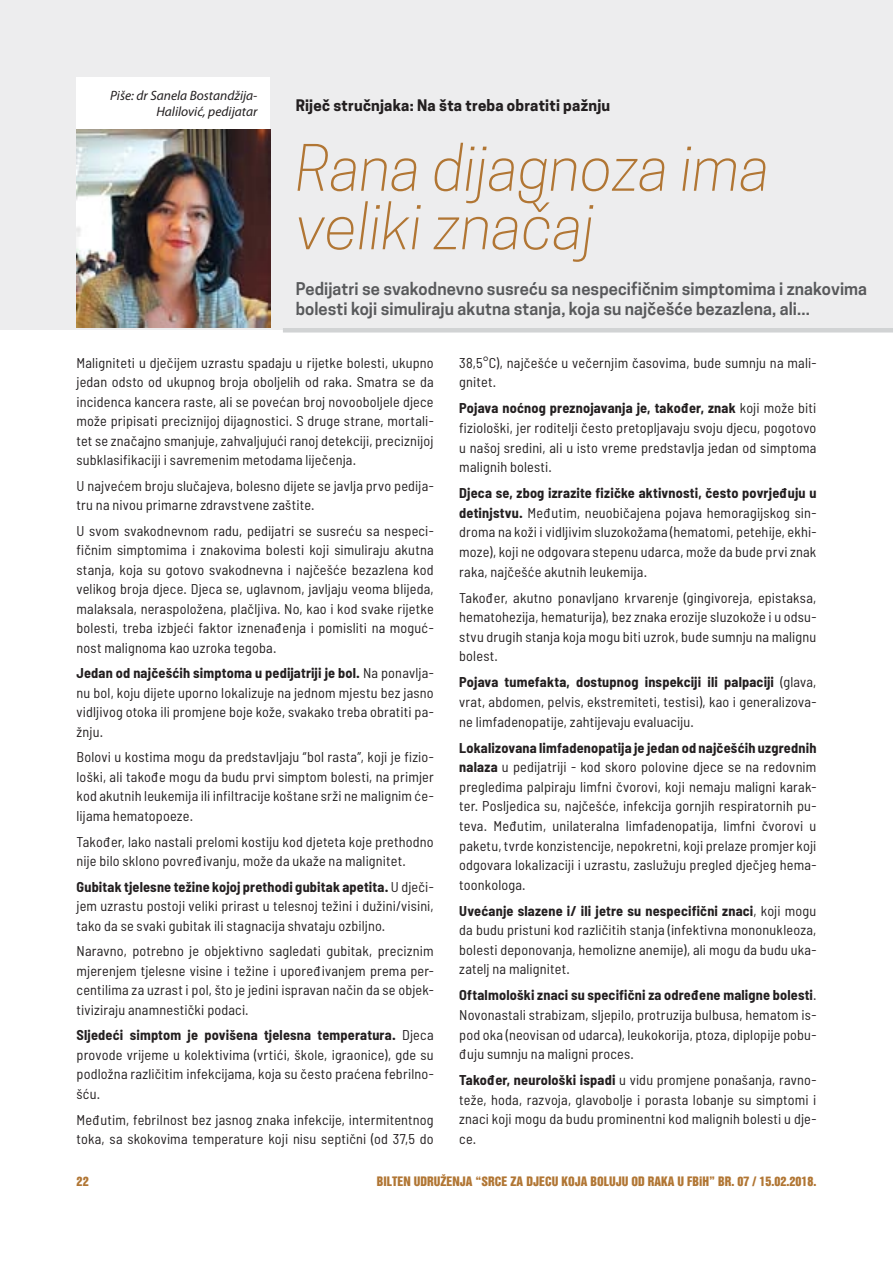
<style>
.page{position:relative;width:893px;height:1263px;background:#fff}
.page>*{position:absolute;margin:0;border:0;box-sizing:border-box;transform-origin:0 0}
.t1{font:italic 300 60px/58.5px "Cooper Hewitt";color:#b17634}
.t2{font:600 16.5px/20.2px "Cooper Hewitt";letter-spacing:.005em;color:#58595b}
.t3{font:700 15px "Cooper Hewitt";letter-spacing:.015em;color:#231f20}
.t4{font:semi-condensed 14.25px/19.6px "Barlow";letter-spacing:.01em;color:#231f20;text-align:justify}
.t5{font:italic 13.5px/16.2px "Myriad Pro";color:#231f20;text-align:right}
.t6{font:12px "H Sans Inserat";color:#b17634}
.s1{font-weight:700}
</style>
<div class="page">
<div style="left:0;top:0;width:893px;height:330px;background:#ededee"></div>
<hr style="left:283px;top:328px;width:610px;height:4px;background:#d1d3d4">
<img style="left:77px;top:129px;width:193px;height:199px">
<div style="left:77px;top:77px;width:193px;height:52px;background:#fff"></div>
<p class="t5" style="left:110px;top:87px;width:149px">Piše: dr Sanela Bostandžija-<br>Halilović, pedijatar</p>
<p class="t3" style="left:296px;top:96px;width:316px">Riječ stručnjaka: Na šta treba obratiti pažnju</p>
<h1 class="t1" style="left:296px;top:139px;width:475px">Rana dijagnoza ima veliki značaj</h1>
<p class="t2" style="left:296px;top:279px;width:573px">Pedijatri se svakodnevno susreću sa nespecifičnim simptomima i znakovima bolesti koji simuliraju akutna stanja, koja su najčešće bezazlena, ali...</p>
<p class="t4" style="left:77px;top:353px;width:359px">Maligniteti u dječijem uzrastu spadaju u rijetke bolesti, ukupno jedan odsto od ukupnog broja oboljelih od raka. Smatra se da incidenca kancera raste, ali se povećan broj novooboljele djece može pripisati preciznijoj dijagnostici. S druge strane, mortali&shy;tet se značajno smanjuje, zahvaljujući ranoj detekciji, preciznijoj subklasifikaciji i savremenim metodama liječenja.</p>
<p class="t4" style="left:77px;top:475px;width:359px">U najvećem broju slučajeva, bolesno dijete se javlja prvo pedija&shy;tru na nivou primarne zdravstvene zaštite.</p>
<p class="t4" style="left:77px;top:521px;width:359px">U svom svakodnevnom radu, pedijatri se susreću sa nespeci&shy;fičnim simptomima i znakovima bolesti koji simuliraju akutna stanja, koja su gotovo svakodnevna i najčešće bezazlena kod velikog broja djece. Djeca se, uglavnom, javljaju veoma blijeda, malaksala, neraspoložena, plačljiva. No, kao i kod svake rijetke bolesti, treba izbjeći faktor iznenađenja i pomisliti na moguć&shy;nost malignoma kao uzroka tegoba.</p>
<p class="t4" style="left:77px;top:663px;width:359px"><span class="s1">Jedan od najčešćih simptoma u pedijatriji je bol.</span> Na ponavlja&shy;nu bol, koju dijete uporno lokalizuje na jednom mjestu bez jasno vidljivog otoka ili promjene boje kože, svakako treba obratiti pa&shy;žnju.</p>
<p class="t4" style="left:77px;top:747px;width:359px">Bolovi u kostima mogu da predstavljaju “bol rasta”, koji je fizio&shy;loški, ali takođe mogu da budu prvi simptom bolesti, na primjer kod akutnih leukemija ili infiltracije koštane srži ne malignim će&shy;lijama hematopoeze.</p>
<p class="t4" style="left:77px;top:831px;width:359px">Također, lako nastali prelomi kostiju kod djeteta koje prethodno nije bilo sklono povređivanju, može da ukaže na malignitet.</p>
<p class="t4" style="left:77px;top:876px;width:359px"><span class="s1">Gubitak tjelesne težine kojoj prethodi gubitak apetita.</span> U dječi&shy;jem uzrastu postoji veliki prirast u telesnoj težini i dužini/visini, tako da se svaki gubitak ili stagnacija shvataju ozbiljno.</p>
<p class="t4" style="left:77px;top:941px;width:359px">Naravno, potrebno je objektivno sagledati gubitak, preciznim mjerenjem tjelesne visine i težine i upoređivanjem prema per&shy;centilima za uzrast i pol, što je jedini ispravan način da se objek&shy;tiviziraju anamnestički podaci.</p>
<p class="t4" style="left:77px;top:1025px;width:359px"><span class="s1">Sljedeći simptom je povišena tjelesna temperatura.</span> Djeca provode vrijeme u kolektivima (vrtići, škole, igraonice), gde su podložna različitim infekcijama, koja su često praćena febrilno&shy;šću.</p>
<p class="t4" style="left:77px;top:1109px;width:359px">Međutim, febrilnost bez jasnog znaka infekcije, intermitentnog toka, sa skokovima temperature koji nisu septični (od 37,5 do</p>
<p class="t4" style="left:459px;top:352px;width:359px">38,5°C), najčešće u večernjim časovima, bude sumnju na mali&shy;gnitet.</p>
<p class="t4" style="left:459px;top:398px;width:359px"><span class="s1">Pojava noćnog preznojavanja je, također, znak</span> koji može biti fiziološki, jer roditelji često pretopljavaju svoju djecu, pogotovo u našoj sredini, ali u isto vreme predstavlja jedan od simptoma malignih bolesti.</p>
<p class="t4" style="left:459px;top:483px;width:359px"><span class="s1">Djeca se, zbog izrazite fizičke aktivnosti, često povrjeđuju u detinjstvu.</span> Međutim, neuobičajena pojava hemoragijskog sin&shy;droma na koži i vidljivim sluzokožama (hematomi, petehije, ekhi&shy;moze), koji ne odgovara stepenu udarca, može da bude prvi znak raka, najčešće akutnih leukemija.</p>
<p class="t4" style="left:459px;top:587px;width:359px">Također, akutno ponavljano krvarenje (gingivoreja, epistaksa, hematohezija, hematurija), bez znaka erozije sluzokože i u odsu&shy;stvu drugih stanja koja mogu biti uzrok, bude sumnju na malignu bolest.</p>
<p class="t4" style="left:459px;top:672px;width:359px"><span class="s1">Pojava tumefakta, dostupnog inspekciji ili palpaciji</span> (glava, vrat, abdomen, pelvis, ekstremiteti, testisi), kao i generalizova&shy;ne limfadenopatije, zahtijevaju evaluaciju.</p>
<p class="t4" style="left:459px;top:737px;width:359px"><span class="s1">Lokalizovana limfadenopatija je jedan od najčešćih uzgrednih nalaza</span> u pedijatriji - kod skoro polovine djece se na redovnim pregledima palpiraju limfni čvorovi, koji nemaju maligni karak&shy;ter. Posljedica su, najčešće, infekcija gornjih respiratornih pu&shy;teva. Međutim, unilateralna limfadenopatija, limfni čvorovi u paketu, tvrde konzistencije, nepokretni, koji prelaze promjer koji odgovara lokalizaciji i uzrastu, zaslužuju pregled dječjeg hema&shy;toonkologa.</p>
<p class="t4" style="left:459px;top:900px;width:359px"><span class="s1">Uvećanje slazene i/ ili jetre su nespecifični znaci</span>, koji mogu da budu pristuni kod različitih stanja (infektivna mononukleoza, bolesti deponovanja, hemolizne anemije), ali mogu da budu uka&shy;zatelj na malignitet.</p>
<p class="t4" style="left:459px;top:985px;width:359px"><span class="s1">Oftalmološki znaci su specifični za određene maligne bolesti</span>.<br>Novonastali strabizam, sljepilo, protruzija bulbusa, hematom is&shy;pod oka (neovisan od udarca), leukokorija, ptoza, diplopije pobu&shy;đuju sumnju na maligni proces.</p>
<p class="t4" style="left:459px;top:1070px;width:359px"><span class="s1">Također, neurološki ispadi</span> u vidu promjene ponašanja, ravno&shy;teže, hoda, razvoja, glavobolje i porasta lobanje su simptomi i znaci koji mogu da budu prominentni kod malignih bolesti u dje&shy;ce.</p>
<p class="t6" style="left:77px;top:1174px;width:14px">22</p>
<p class="t6" style="left:377px;top:1174px;width:441px">BILTEN UDRU@ENJA “SRCE ZA DJECU KOJA BOLUJU OD RAKA U FBiH” BR. 07 / 15.02.2018.</p>
</div>
